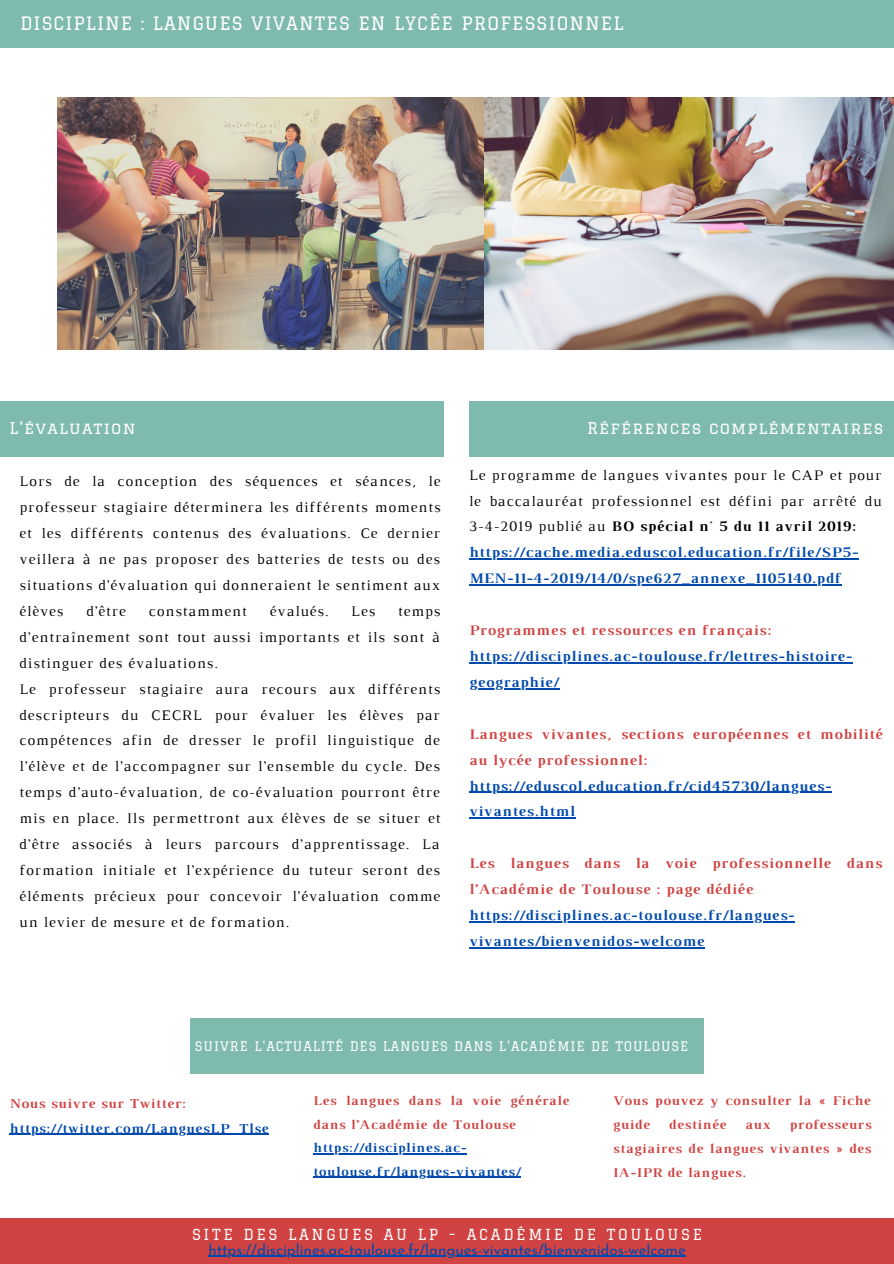
<style>
.page{position:relative;width:894px;height:1264px;background:#fff}
.page>*{position:absolute;margin:0;border:0;box-sizing:border-box;transform-origin:0 0}
.t1{font:18px "Graduate";letter-spacing:.06em;color:#fff}
.t2{font:15.9px "Graduate";letter-spacing:.07em;color:#fff}
.t3{font:15.15px "Josefin Sans";color:#004aad}
.t4{font:14.85px/26px "Luthier";letter-spacing:.07em;color:#000;text-align:justify}
.t5{font:700 14.85px/26px "Luthier";letter-spacing:.07em;color:#004aad}
.t6{font:700 14.85px/26px "Luthier";letter-spacing:.07em;color:#d04342}
.t7{font:14.85px "Graduate";letter-spacing:.18em;color:#fff}
.t8{font:700 13.95px "Luthier";letter-spacing:.07em;color:#004aad}
.t9{font:700 13.95px "Luthier";letter-spacing:.07em;color:#d04342}
.t10{font:700 13.65px/23.7px "Luthier";letter-spacing:.07em;color:#d04342}
.t11{font:700 13.5px/23.5px "Luthier";letter-spacing:.07em;color:#d04342}
.t12{font:700 13.5px/23.5px "Luthier";letter-spacing:.07em;color:#004aad}
.t13{font:12.9px "Graduate";letter-spacing:.07em;color:#fff}
.s1{font-weight:700}
</style>
<div class="page">
<div style="left:0;top:0;width:893px;height:47px;background:#7fbaaf"></div>
<div style="left:0;top:401px;width:444px;height:55px;background:#7fbaaf"></div>
<img style="left:57px;top:98px;width:836px;height:252px">
<div style="left:0;top:1218px;width:893px;height:45px;background:#d04342"></div>
<div style="left:469px;top:401px;width:424px;height:55px;background:#7fbaaf"></div>
<hr style="left:208px;top:1255px;width:477px;height:1px;background:#004aad">
<hr style="left:469px;top:558px;width:389px;height:1px;background:#004aad">
<hr style="left:469px;top:584px;width:372px;height:1px;background:#004aad">
<hr style="left:469px;top:662px;width:383px;height:1px;background:#004aad">
<hr style="left:469px;top:688px;width:90px;height:1px;background:#004aad">
<hr style="left:469px;top:791px;width:362px;height:1px;background:#004aad">
<hr style="left:469px;top:817px;width:106px;height:1px;background:#004aad">
<hr style="left:469px;top:921px;width:325px;height:1px;background:#004aad">
<hr style="left:469px;top:947px;width:235px;height:1px;background:#004aad">
<div style="left:190px;top:1018px;width:514px;height:55px;background:#7fbaaf"></div>
<hr style="left:9px;top:1133px;width:260px;height:1px;background:#004aad">
<hr style="left:313px;top:1153px;width:153px;height:1px;background:#004aad">
<hr style="left:313px;top:1176px;width:208px;height:1px;background:#004aad">
<p class="t1" style="left:20px;top:13px;width:605px">DISCIPLINE : LANGUES VIVANTES EN LYCÉE PROFESSIONNEL</p>
<p class="t2" style="left:9px;top:419px;width:128px">L'évaluation</p>
<p class="t2" style="left:587px;top:419px;width:298px">Références complémentaires</p>
<p class="t4" style="left:19px;top:469px;width:422px">Lors de la conception des séquences et séances, le professeur stagiaire déterminera les différents moments et les différents contenus des évaluations. Ce dernier veillera à ne pas proposer des batteries de tests ou des situations d’évaluation qui donneraient le sentiment aux élèves</p>
<p class="t4" style="left:86px;top:599px;width:41px">d’être</p>
<p class="t4" style="left:149px;top:599px;width:100px">constamment</p>
<p class="t4" style="left:270px;top:599px;width:60px">évalués.</p>
<p class="t4" style="left:351px;top:599px;width:25px">Les</p>
<p class="t4" style="left:19px;top:599px;width:422px;text-indent:378px">temps d’entraînement sont tout aussi importants et ils sont à distinguer des évaluations.</p>
<p class="t4" style="left:19px;top:677px;width:422px">Le professeur stagiaire aura recours aux différents descripteurs du CECRL pour évaluer les élèves par compétences afin de dresser le profil linguistique de l’élève et de l’accompagner sur l’ensemble du cycle. Des temps d’auto-évaluation, de co-évaluation pourront être mis en place. Ils permettront aux élèves de se situer et d’être associés à leurs parcours d’apprentissage. La formation initiale et l’expérience du tuteur seront des éléments précieux pour concevoir l’évaluation comme un levier de mesure et de formation.</p>
<p class="t4" style="left:469px;top:463px;width:414px">Le programme de langues vivantes pour le CAP et pour le baccalauréat professionnel est défini par arrêté du 3-4-2019 publié au <span class="s1">BO spécial n° 5 du 11 avril 2019:</span></p>
<p class="t5" style="left:469px;top:540px;width:390px">https://cache.media.eduscol.education.fr/file/SP5-<br>MEN-11-4-2019/14/0/spe627_annexe_1105140.pdf</p>
<p class="t6" style="left:469px;top:618px;width:303px">Programmes et ressources en français:</p>
<p class="t5" style="left:469px;top:644px;width:383px">https://disciplines.ac-toulouse.fr/lettres-histoire&shy;geographie/</p>
<p class="t6" style="left:469px;top:722px;width:414px">Langues vivantes, sections européennes et mobilité au lycée professionnel:</p>
<p class="t5" style="left:469px;top:774px;width:362px">https://eduscol.education.fr/cid45730/langues&shy;vivantes.html</p>
<p class="t6" style="left:469px;top:851px;width:414px">Les langues dans la voie professionnelle dans l’Académie de Toulouse : page dédiée</p>
<p class="t5" style="left:469px;top:903px;width:325px">https://disciplines.ac-toulouse.fr/langues&shy;vivantes/bienvenidos-welcome</p>
<p class="t13" style="left:195px;top:1038px;width:494px">SUIVRE L'ACTUALITÉ DES LANGUES DANS L'ACADÉMIE DE TOULOUSE</p>
<p class="t9" style="left:9px;top:1098px;width:177px">Nous suivre sur Twitter:</p>
<p class="t8" style="left:9px;top:1122px;width:260px">https://twitter.com/LanguesLP_Tlse</p>
<p class="t11" style="left:313px;top:1089px;width:257px">Les langues dans la voie générale dans l’Académie de Toulouse</p>
<p class="t12" style="left:313px;top:1137px;width:208px">https://disciplines.ac&shy;toulouse.fr/langues-vivantes/</p>
<p class="t10" style="left:612px;top:1089px;width:259px">Vous pouvez y consulter la « Fiche guide</p>
<p class="t10" style="left:668px;top:1113px;width:58px">destinée</p>
<p class="t10" style="left:745px;top:1113px;width:26px">aux</p>
<p class="t10" style="left:612px;top:1113px;width:259px;text-align:justify;text-indent:176px">professeurs stagiaires de langues vivantes » des IA-IPR de langues.</p>
<p class="t7" style="left:192px;top:1225px;width:511px">SITE DES LANGUES AU LP - ACADÉMIE DE TOULOUSE</p>
<p class="t3" style="left:208px;top:1243px;width:479px">https://disciplines.ac-toulouse.fr/langues-vivantes/bienvenidos-welcome</p>
</div>
